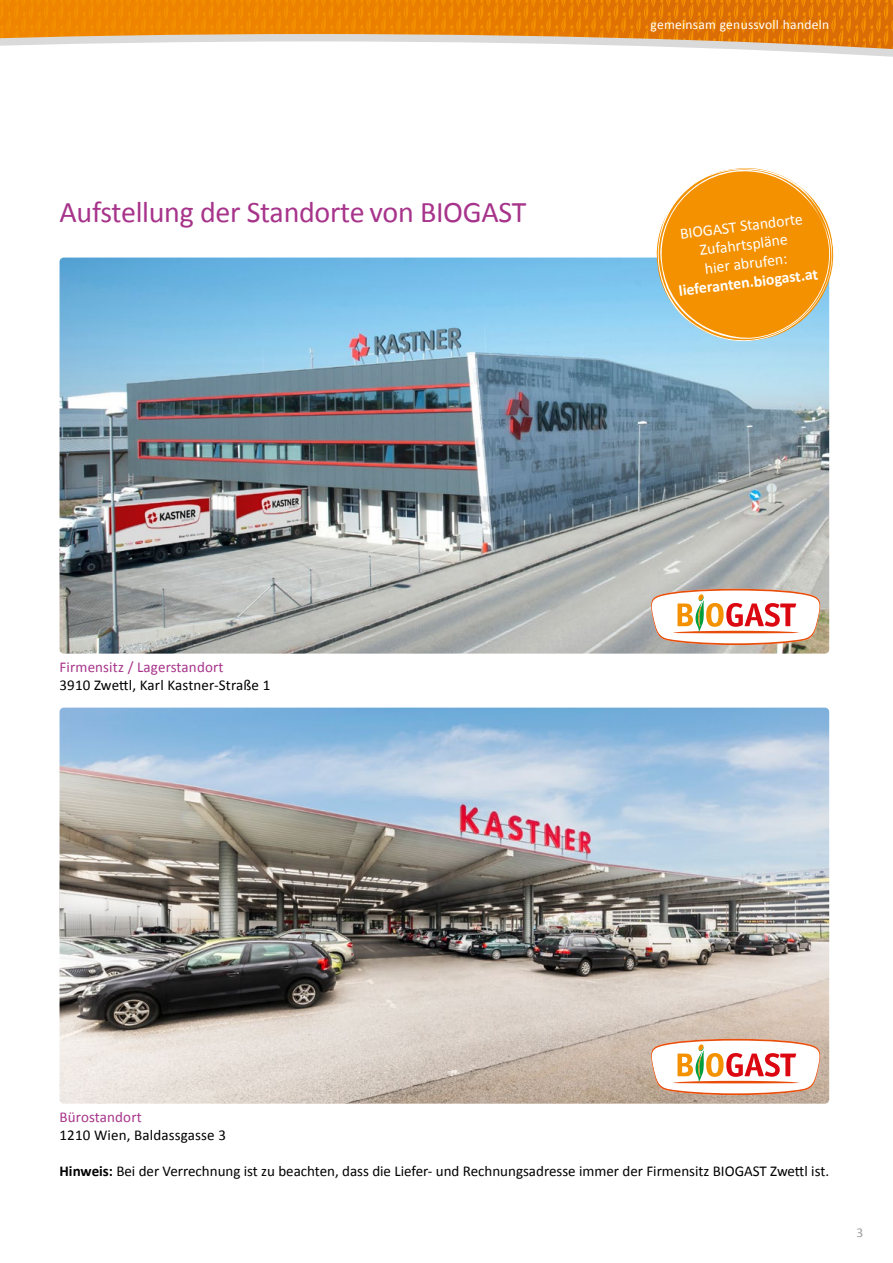
<style>
.page{position:relative;width:893px;height:1263px;background:#fff}
.page>*{position:absolute;margin:0;border:0;box-sizing:border-box;transform-origin:0 0}
.t1{font:30px "Calibri";letter-spacing:-.01em;color:#a7348b}
.t2{font:15.75px/18.9px "Calibri";color:#fff;text-align:center}
.t3{font:700 15.75px "Calibri";color:#fff}
.t4{font:15px "Calibri";color:#000}
.t5{font:15px "Calibri";letter-spacing:.01em;color:#a7348b}
.t6{font:13.5px "Calibri";letter-spacing:.02em;color:#fff}
.t7{font:13.5px "Calibri";color:#9c9d9d}
.s1{font-weight:700}
</style>
<div class="page">
<svg style="left:0;top:0;width:893px;height:34px;background:#e97f01"></svg>
<svg style="left:0;top:34px;width:893px;height:7px;background:#deb280"></svg>
<svg style="left:0;top:41px;width:893px;height:16px"></svg>
<img style="left:60px;top:258px;width:769px;height:396px">
<img style="left:60px;top:708px;width:769px;height:396px">
<svg style="left:651px;top:1039px;width:170px;height:56px"></svg>
<svg style="left:651px;top:589px;width:170px;height:56px"></svg>
<svg style="left:651px;top:168px;width:183px;height:178px;background:#e8ab49"></svg>
<h1 class="t1" style="left:60px;top:193px;width:468px">Aufstellung der Standorte von BIOGAST</h1>
<p class="t6" style="left:651px;top:16px;width:180px">gemeinsam genussvoll handeln</p>
<p class="t2" style="left:679px;top:224px;width:125px;rotate:-7deg">BIOGAST Standorte<br>Zufahrtspläne<br>hier abrufen:</p>
<p class="t3" style="left:678px;top:281px;width:142px;rotate:-7deg">lieferanten.biogast.at</p>
<p class="t5" style="left:60px;top:657px;width:165px">Firmensitz / Lagerstandort</p>
<p class="t4" style="left:60px;top:675px;width:212px">3910 Zwettl, Karl Kastner-Straße 1</p>
<p class="t5" style="left:60px;top:1107px;width:84px">Bürostandort</p>
<p class="t4" style="left:60px;top:1125px;width:168px">1210 Wien, Baldassgasse 3</p>
<p class="t4" style="left:60px;top:1161px;width:771px"><span class="s1">Hinweis:</span> Bei der Verrechnung ist zu beachten, dass die Liefer- und Rechnungsadresse immer der Firmensitz BIOGAST Zwettl ist.</p>
<p class="t7" style="left:856px;top:1224px;width:8px">3</p>
</div>
